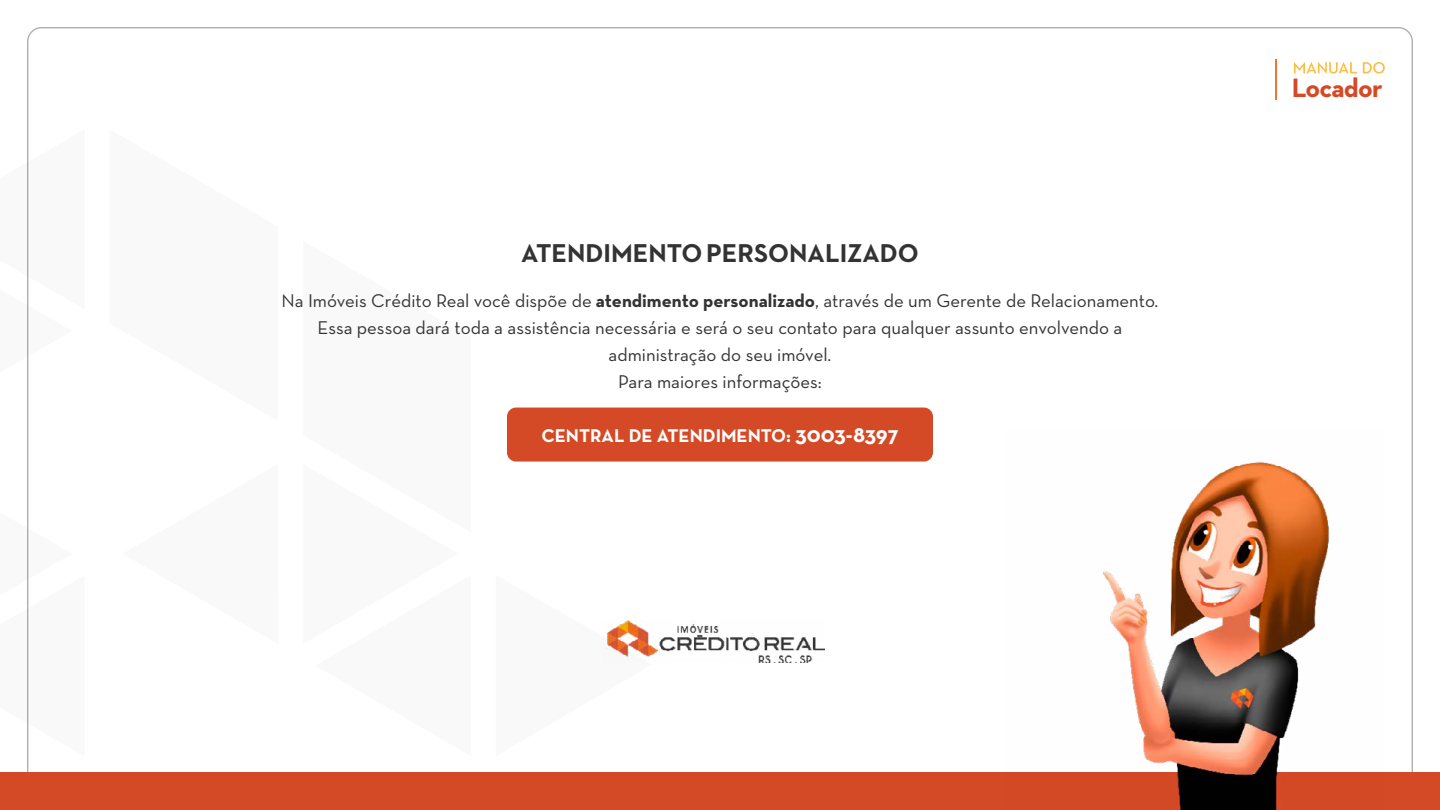
<style>
.page{position:relative;width:1440px;height:810px;background:#fff}
.page>*{position:absolute;margin:0;border:0;box-sizing:border-box;transform-origin:0 0}
.t1{font:700 27.08px "Neutraface 2 Text";letter-spacing:-.03em;color:#d44a26}
.t2{font:700 26.25px "Neutraface 2 Text";color:#333}
.t3{font:18.75px/27px "Neutra Text";color:#333;text-align:center}
.t4{font:700 18.75px "Neutra Text";color:#fff}
.s1{font-weight:700}
.s2{font-size:22.5px}
</style>
<div class="page">
<div style="left:0;top:773px;width:1440px;height:37px;background:#d44a26"></div>
<div style="left:507px;top:408px;width:426px;height:54px;background:#d44a26;border-radius:9px"></div>
<hr style="left:1276px;top:59px;width:1px;height:41px;background:#f27336">
<svg style="left:1294px;top:62px;width:91px;height:12px"></svg>
<img style="left:1006px;top:462px;width:379px;height:348px">
<img style="left:606px;top:620px;width:219px;height:42px">
<h2 class="t2" style="left:521px;top:236px;width:399px">ATENDIMENTO PERSONALIZADO</h2>
<p class="t3" style="left:282px;top:287px;width:878px">Na Imóveis Crédito Real você dispõe de <span class="s1">atendimento personalizado</span>, através de um Gerente de Relacionamento.<br>Essa pessoa dará toda a assistência necessária e será o seu contato para qualquer assunto envolvendo a administração do seu imóvel.<br>Para maiores informações:</p>
<p class="t4" style="left:541px;top:424px;width:359px">CENTRAL DE ATENDIMENTO: <span class="s2">3003-8397</span></p>
<h1 class="t1" style="left:1292px;top:70px;width:92px">Locador</h1>
</div>
